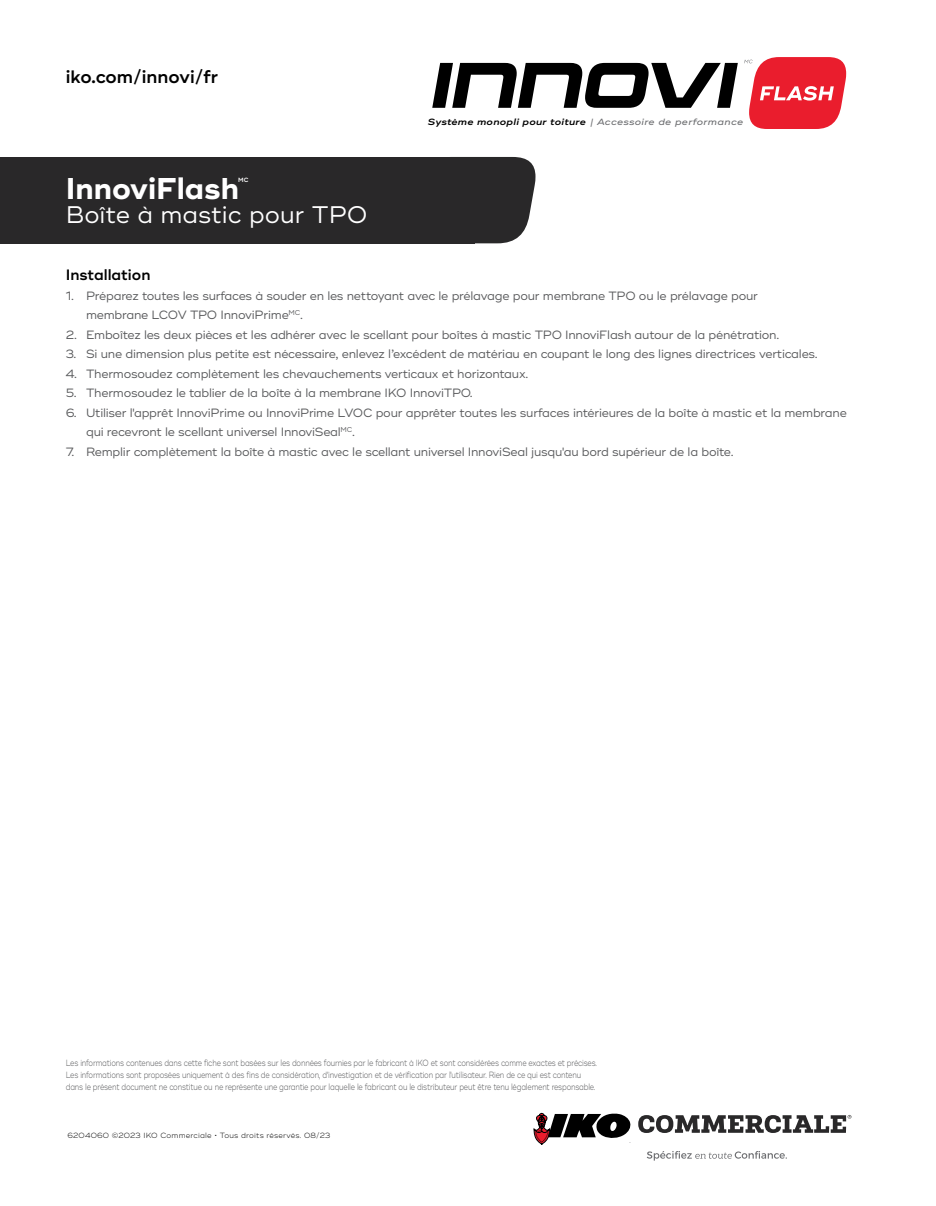
<style>
.page{position:relative;width:936px;height:1206px;background:#fff}
.page>*{position:absolute;margin:0;border:0;box-sizing:border-box;transform-origin:0 0}
.t1{font:700 30px "Ridley Grotesk";color:#fff}
.t2{font:24px "Ridley Grotesk";color:#fff}
.t3{font:600 18px "Ridley Grotesk";color:#000}
.Sub-Heads{font:600 15px "Ridley Grotesk";color:#000}
.t4{font:12px/19.5px "Ridley Grotesk";letter-spacing:-.02em;color:#58595b}
.Disclaimers{font:300 9px/12px "Ridley Grotesk";letter-spacing:-.025em;color:#58595b;scale:.8 1}
.t5{font:italic 600 9px "Ridley Grotesk";letter-spacing:.02em;color:#000;scale:1.14 1}
.t6{font:300 7.5px "Ridley Grotesk";letter-spacing:.025em;color:#000}
.t7{font:600 6.15px "Ridley Grotesk";color:#fff}
.s1{font-weight:500;color:#6d6e71}
</style>
<div class="page">
<svg style="left:474px;top:157px;width:62px;height:86px;background:#403f40"></svg>
<div style="left:0;top:157px;width:474px;height:86px;background:#292829"></div>
<svg style="left:533px;top:1112px;width:98px;height:33px"></svg>
<svg style="left:647px;top:1151px;width:140px;height:10px"></svg>
<svg style="left:638px;top:1115px;width:213px;height:18px"></svg>
<svg style="left:432px;top:63px;width:306px;height:45px"></svg>
<svg style="left:744px;top:57px;width:102px;height:72px"></svg>
<p class="t3" style="left:66px;top:66px;width:154px">iko.com/innovi/fr</p>
<p class="t1" style="left:66px;top:170px;width:175px">InnoviFlash</p>
<p class="t7" style="left:238px;top:176px;width:12px">MC</p>
<p class="t2" style="left:66px;top:200px;width:303px">Boîte à mastic pour TPO</p>
<p class="t5" style="left:428px;top:117px;width:278px">Système monopli pour toiture <span class="s1">| Accessoire de performance</span></p>
<p class="Sub-Heads" style="left:66px;top:266px;width:86px">Installation</p>
<p class="t4" style="left:86px;top:286px;width:673px;text-indent:-20px">1. Préparez toutes les surfaces à souder en les nettoyant avec le prélavage pour membrane TPO ou le prélavage pour membrane LCOV TPO InnoviPrime<sup>MC</sup>.</p>
<p class="t4" style="left:66px;top:325px;width:715px">2. Emboîtez les deux pièces et les adhérer avec le scellant pour boîtes à mastic TPO InnoviFlash autour de la pénétration.</p>
<p class="t4" style="left:66px;top:345px;width:753px">3. Si une dimension plus petite est nécessaire, enlevez l’excédent de matériau en coupant le long des lignes directrices verticales.</p>
<p class="t4" style="left:66px;top:364px;width:464px">4. Thermosoudez complètement les chevauchements verticaux et horizontaux.</p>
<p class="t4" style="left:66px;top:384px;width:409px">5. Thermosoudez le tablier de la boîte à la membrane IKO InnoviTPO.</p>
<p class="t4" style="left:86px;top:403px;width:762px;text-indent:-20px">6. Utiliser l'apprêt InnoviPrime ou InnoviPrime LVOC pour apprêter toutes les surfaces intérieures de la boîte à mastic et la membrane qui recevront le scellant universel InnoviSeal<sup>MC</sup>.</p>
<p class="t4" style="left:66px;top:442px;width:669px">7. Remplir complètement la boîte à mastic avec le scellant universel InnoviSeal jusqu'au bord supérieur de la boîte.</p>
<p class="Disclaimers" style="left:66px;top:1057px;width:666px">Les informations contenues dans cette fiche sont basées sur les données fournies par le fabricant à IKO et sont considérées comme exactes et précises.</p>
<p class="Disclaimers" style="left:66px;top:1069px;width:664px">Les informations sont proposées uniquement à des fins de considération, d'investigation et de vérification par l'utilisateur. Rien de ce qui est contenu dans le présent document ne constitue ou ne représente une garantie pour laquelle le fabricant ou le distributeur peut être tenu légalement responsable.</p>
<p class="t6" style="left:67px;top:1131px;width:265px">6204060 ©2023 IKO Commerciale • Tous droits réservés. 08/23</p>
</div>
